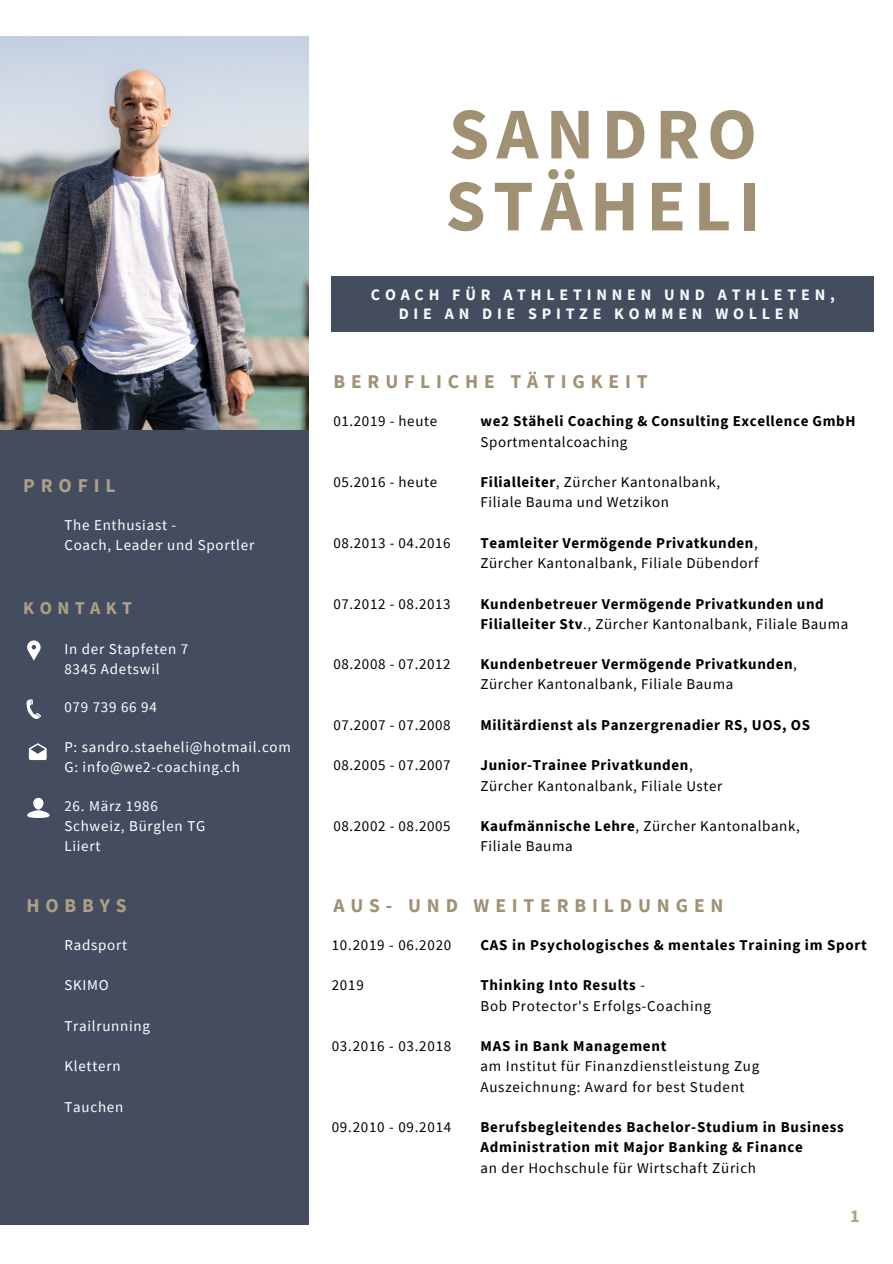
<style>
.page{position:relative;width:893px;height:1264px;background:#fff}
.page>*{position:absolute;margin:0;border:0;box-sizing:border-box;transform-origin:0 0}
.t1{font:700 72.9px/72px "Source Sans Pro";letter-spacing:.1em;color:#a19174}
.t2{font:700 19.5px "Source Sans Pro";letter-spacing:.3em;color:#a19174}
.t3{font:700 19.5px "Source Sans Pro";letter-spacing:.3em;color:#afa085}
.t4{font:700 18px "Source Sans Pro";letter-spacing:.3em;color:#afa085}
.t5{font:700 15.9px/19px "Source Sans Pro";letter-spacing:.3em;color:#fafafa;text-align:center}
.t6{font:15px/20.2px "Source Sans Pro";letter-spacing:.04em;color:#000}
.t7{font:700 15px/20.2px "Source Sans Pro";letter-spacing:.04em;color:#000}
.t8{font:15px/20.2px "Source Sans Pro";letter-spacing:.05em;color:#fff}
.s1{font-weight:700}
.s2{font-weight:400}
</style>
<div class="page">
<div style="left:332px;top:276px;width:541px;height:55px;background:#444d60"></div>
<div style="left:0;top:422px;width:308px;height:803px;background:#444d60"></div>
<img style="left:0;top:37px;width:308px;height:392px">
<svg style="left:27px;top:640px;width:14px;height:20px"></svg>
<svg style="left:29px;top:743px;width:18px;height:17px"></svg>
<svg style="left:26px;top:699px;width:15px;height:20px"></svg>
<div style="left:33px;top:797px;width:10px;height:12px;background:#fff;border-radius:5px"></div>
<svg style="left:27px;top:810px;width:23px;height:8px"></svg>
<h2 class="t3" style="left:23px;top:473px;width:94px">PROFIL</h2>
<p class="t8" style="left:64px;top:514px;width:191px">The Enthusiast -<br>Coach, Leader und Sportler</p>
<p class="t4" style="left:23px;top:596px;width:110px">KONTAKT</p>
<p class="t8" style="left:64px;top:638px;width:125px">In der Stapfeten 7<br>8345 Adetswil</p>
<p class="t8" style="left:64px;top:696px;width:94px">079 739 66 94</p>
<p class="t8" style="left:64px;top:736px;width:228px">P: sandro.staeheli@hotmail.com<br>G: info@we2-coaching.ch</p>
<p class="t8" style="left:64px;top:795px;width:142px">26. März 1986<br>Schweiz, Bürglen TG<br>Liiert</p>
<h2 class="t3" style="left:26px;top:892px;width:102px">HOBBYS</h2>
<p class="t8" style="left:64px;top:934px;width:64px">Radsport</p>
<p class="t8" style="left:64px;top:974px;width:46px">SKIMO</p>
<p class="t8" style="left:64px;top:1015px;width:87px">Trailrunning</p>
<p class="t8" style="left:64px;top:1055px;width:58px">Klettern</p>
<p class="t8" style="left:64px;top:1096px;width:60px">Tauchen</p>
<h1 class="t1" style="left:445px;top:96px;width:317px">SANDRO<br>STÄHELI</h1>
<p class="t5" style="left:371px;top:284px;width:465px">COACH FÜR ATHLETINNEN UND ATHLETEN,<br>DIE AN DIE SPITZE KOMMEN WOLLEN</p>
<h2 class="t2" style="left:333px;top:369px;width:316px">BERUFLICHE TÄTIGKEIT</h2>
<p class="t6" style="left:333px;top:411px;width:105px">01.2019 - heute</p>
<p class="t6" style="left:333px;top:471px;width:105px">05.2016 - heute</p>
<p class="t6" style="left:333px;top:532px;width:119px">08.2013 - 04.2016</p>
<p class="t6" style="left:333px;top:593px;width:119px">07.2012 - 08.2013</p>
<p class="t6" style="left:333px;top:653px;width:119px">08.2008 - 07.2012</p>
<p class="t6" style="left:333px;top:714px;width:119px">07.2007 - 07.2008</p>
<p class="t6" style="left:333px;top:755px;width:119px">08.2005 - 07.2007</p>
<p class="t6" style="left:333px;top:815px;width:119px">08.2002 - 08.2005</p>
<p class="t7" style="left:480px;top:411px;width:376px">we2 Stäheli Coaching &amp; Consulting Excellence GmbH</p>
<p class="t6" style="left:480px;top:431px;width:148px">Sportmentalcoaching</p>
<p class="t6" style="left:480px;top:471px;width:241px"><span class="s1">Filialleiter</span>, Zürcher Kantonalbank,<br>Filiale Bauma und Wetzikon</p>
<p class="t6" style="left:480px;top:532px;width:279px"><span class="s1">Teamleiter Vermögende Privatkunden</span>,<br>Zürcher Kantonalbank, Filiale Dübendorf</p>
<p class="t7" style="left:480px;top:593px;width:369px">Kundenbetreuer Vermögende Privatkunden und<br>Filialleiter Stv<span class="s2">., Zürcher Kantonalbank, Filiale Bauma</span></p>
<p class="t7" style="left:480px;top:653px;width:318px">Kundenbetreuer Vermögende Privatkunden<span class="s2">,<br>Zürcher Kantonalbank, Filiale Bauma</span></p>
<p class="t7" style="left:480px;top:714px;width:331px">Militärdienst als Panzergrenadier RS, UOS, OS</p>
<p class="t6" style="left:480px;top:755px;width:243px"><span class="s1">Junior-Trainee Privatkunden</span>,<br>Zürcher Kantonalbank, Filiale Uster</p>
<p class="t6" style="left:480px;top:815px;width:321px"><span class="s1">Kaufmännische Lehre</span>, Zürcher Kantonalbank,<br>Filiale Bauma</p>
<h2 class="t2" style="left:333px;top:892px;width:391px">AUS- UND WEITERBILDUNGEN</h2>
<p class="t6" style="left:332px;top:934px;width:121px">10.2019 - 06.2020</p>
<p class="t6" style="left:332px;top:974px;width:34px">2019</p>
<p class="t7" style="left:480px;top:934px;width:388px">CAS in Psychologisches &amp; mentales Training im Sport</p>
<p class="t6" style="left:480px;top:974px;width:232px"><span class="s1">Thinking Into Results</span> -<br>Bob Protector's Erfolgs-Coaching</p>
<p class="t7" style="left:480px;top:1035px;width:187px">MAS in Bank Management</p>
<p class="t6" style="left:480px;top:1055px;width:280px">am Institut für Finanzdienstleistung Zug<br>Auszeichnung: Award for best Student</p>
<p class="t7" style="left:480px;top:1116px;width:365px">Berufsbegleitendes Bachelor-Studium in Business<br>Administration mit Major Banking &amp; Finance</p>
<p class="t6" style="left:480px;top:1156px;width:277px">an der Hochschule für Wirtschaft Zürich</p>
<p class="t6" style="left:332px;top:1035px;width:121px">03.2016 - 03.2018</p>
<p class="t6" style="left:332px;top:1116px;width:121px">09.2010 - 09.2014</p>
<p class="t4" style="left:850px;top:1204px;width:11px">1</p>
</div>
